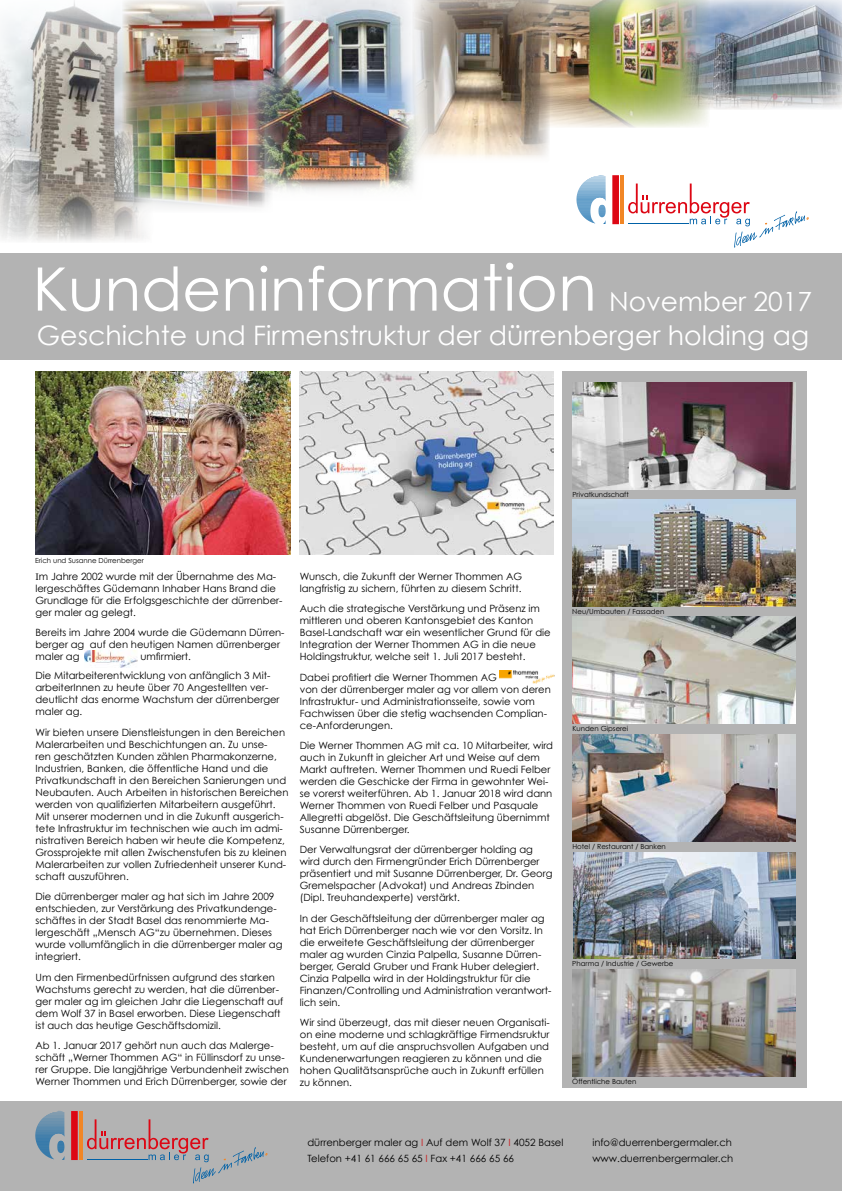
<style>
.page{position:relative;width:842px;height:1191px;background:#fff}
.page>*{position:absolute;margin:0;border:0;box-sizing:border-box;transform-origin:0 0}
.t1{font:60px "Century Gothic";color:#fff}
.t2{font:26.8px "Century Gothic";color:#fff}
.t3{font:26.5px "Century Gothic";color:#fff}
.t4{font:10px/12px "Century Gothic";color:#000}
.t5{font:7px "Century Gothic";color:#000}
.s1{font-size:64px}
.s2{font-family:"Minion Pro"}
.s3{color:#cd171a}
</style>
<div class="page">
<img style="left:300px;top:372px;width:253px;height:182px">
<img style="left:35px;top:372px;width:256px;height:182px">
<img style="left:84px;top:650px;width:53px;height:17px">
<div style="left:0;top:1101px;width:842px;height:90px;background:#b3b3b3"></div>
<img style="left:500px;top:670px;width:54px;height:13px">
<div style="left:562px;top:372px;width:245px;height:715px;background:#b3b3b3"></div>
<img style="left:572px;top:969px;width:223px;height:107px">
<img style="left:0;top:0;width:122px;height:154px">
<img style="left:122px;top:0;width:156px;height:94px">
<img style="left:278px;top:0;width:133px;height:60px">
<img style="left:549px;top:0;width:159px;height:128px">
<img style="left:573px;top:852px;width:222px;height:107px">
<img style="left:572px;top:734px;width:223px;height:107px">
<img style="left:572px;top:616px;width:223px;height:107px">
<img style="left:572px;top:500px;width:223px;height:106px">
<img style="left:572px;top:382px;width:223px;height:107px">
<img style="left:412px;top:0;width:137px;height:154px">
<img style="left:680px;top:0;width:162px;height:110px">
<img style="left:118px;top:94px;width:130px;height:60px">
<img style="left:248px;top:60px;width:180px;height:94px">
<hr style="left:79px;top:1111px;width:3px;height:49px;background:#f18625">
<div style="left:71px;top:1111px;width:7px;height:49px;background:#dd0714"></div>
<svg style="left:35px;top:1110px;width:30px;height:49px"></svg>
<svg style="left:87px;top:1119px;width:180px;height:64px;background:#afa6a9"></svg>
<img style="left:0;top:154px;width:547px;height:88px">
<hr style="left:620px;top:175px;width:4px;height:49px;background:#f18625">
<div style="left:612px;top:175px;width:7px;height:49px;background:#dd0714"></div>
<svg style="left:576px;top:175px;width:30px;height:49px"></svg>
<svg style="left:628px;top:183px;width:181px;height:65px"></svg>
<div style="left:0;top:254px;width:842px;height:106px;background:#b3b3b3"></div>
<h1 class="t1" style="left:33px;top:252px;width:566px">Kundeninforma<span class="s1">tion</span></h1>
<h3 class="t3" style="left:609px;top:285px;width:205px">November 2017</h3>
<h2 class="t2" style="left:37px;top:319px;width:774px">Geschichte und Firmenstruktur der dürrenberger holding ag</h2>
<p class="t5" style="left:572px;top:490px;width:58px">Privatkundschaft</p>
<p class="t5" style="left:35px;top:556px;width:110px">Erich und Susanne Dürrenberger</p>
<p class="t4" style="left:35px;top:570px;width:249px"><span class="s2">I</span>m Jahre 2002 wurde mit der Übernahme des Ma&shy;lergeschäftes Güdemann Inhaber Hans Brand die Grundlage für die Erfolgsgeschichte der dürrenber&shy;ger maler ag gelegt.</p>
<p class="t4" style="left:35px;top:626px;width:251px">Bereits im Jahre 2004 wurde die Güdemann Dürren&shy;berger ag auf den heutigen Namen dürrenberger maler ag</p>
<p class="t4" style="left:35px;top:647px;width:237px;line-height:19.2px;text-indent:105px">umfirmiert.<br>Die Mitarbeiterentwicklung von anfänglich 3 Mit-</p>
<p class="t4" style="left:35px;top:681px;width:246px">arbeiterInnen zu heute über 70 Angestellten ver&shy;deutlicht das enorme Wachstum der dürrenberger maler ag.</p>
<p class="t4" style="left:35px;top:726px;width:255px">Wir bieten unsere Dienstleistungen in den Bereichen Malerarbeiten und Beschichtungen an. Zu unse-<br>ren geschätzten Kunden zählen Pharmakonzerne, Industrien, Banken, die öffentliche Hand und die Privatkundschaft in den Bereichen Sanierungen und Neubauten. Auch Arbeiten in historischen Bereichen werden von qualifizierten Mitarbeitern ausgeführt.<br>Mit unserer modernen und in die Zukunft ausgerich&shy;tete Infrastruktur im technischen wie auch im admi&shy;nistrativen Bereich haben wir heute die Kompetenz, Grossprojekte mit allen Zwischenstufen bis zu kleinen Malerarbeiten zur vollen Zufriedenheit unserer Kund&shy;schaft auszuführen.</p>
<p class="t4" style="left:35px;top:890px;width:249px">Die dürrenberger maler ag hat sich im Jahre 2009 entschieden, zur Verstärkung des Privatkundenge&shy;schäftes in der Stadt Basel das renommierte Ma&shy;lergeschäft „Mensch AG“zu übernehmen. Dieses wurde vollumfänglich in die dürrenberger maler ag integriert.</p>
<p class="t4" style="left:35px;top:971px;width:249px">Um den Firmenbedürfnissen aufgrund des starken Wachstums gerecht zu werden, hat die dürrenber&shy;ger maler ag im gleichen Jahr die Liegenschaft auf dem Wolf 37 in Basel erworben. Diese Liegenschaft ist auch das heutige Geschäftsdomizil.</p>
<p class="t4" style="left:35px;top:1039px;width:255px">Ab 1. Januar 2017 gehört nun auch das Malerge&shy;schäft „Werner Thommen AG“ in Füllinsdorf zu unse&shy;rer Gruppe. Die langjährige Verbundenheit zwischen Werner Thommen und Erich Dürrenberger, sowie der</p>
<p class="t4" style="left:300px;top:570px;width:224px">Wunsch, die Zukunft der Werner Thommen AG langfristig zu sichern, führten zu diesem Schritt.</p>
<p class="t4" style="left:300px;top:602px;width:252px">Auch die strategische Verstärkung und Präsenz im mittleren und oberen Kantonsgebiet des Kanton Basel-Landschaft war ein wesentlicher Grund für die Integration der Werner Thommen AG in die neue Holdingstruktur, welche seit 1. Juli 2017 besteht.</p>
<p class="t4" style="left:300px;top:671px;width:252px">Dabei profitiert die Werner Thommen AG<br>von der dürrenberger maler ag vor allem von deren Infrastruktur- und Administrationsseite, sowie vom Fachwissen über die stetig wachsenden Complian&shy;ce-Anforderungen.</p>
<p class="t4" style="left:300px;top:739px;width:255px">Die Werner Thommen AG mit ca. 10 Mitarbeiter, wird auch in Zukunft in gleicher Art und Weise auf dem Markt auftreten. Werner Thommen und Ruedi Felber werden die Geschicke der Firma in gewohnter Wei&shy;se vorerst weiterführen. Ab 1. Januar 2018 wird dann Werner Thommen von Ruedi Felber und Pasquale Allegretti abgelöst. Die Geschäftsleitung übernimmt Susanne Dürrenberger.</p>
<p class="t4" style="left:300px;top:843px;width:254px">Der Verwaltungsrat der dürrenberger holding ag wird durch den Firmengründer Erich Dürrenberger präsentiert und mit Susanne Dürrenberger, Dr. Georg Gremelspacher (Advokat) und Andreas Zbinden (Dipl. Treuhandexperte) verstärkt.</p>
<p class="t4" style="left:300px;top:912px;width:253px">In der Geschäftsleitung der dürrenberger maler ag hat Erich Dürrenberger nach wie vor den Vorsitz. In die erweitete Geschäftsleitung der dürrenberger maler ag wurden Cinzia Palpella, Susanne Dürren&shy;berger, Gerald Gruber und Frank Huber delegiert.<br>Cinzia Palpella wird in der Holdingstruktur für die Finanzen/Controlling und Administration verantwort&shy;lich sein.</p>
<p class="t4" style="left:300px;top:1016px;width:252px">Wir sind überzeugt, das mit dieser neuen Organisati&shy;on eine moderne und schlagkräftige Firmendsruktur besteht, um auf die anspruchsvollen Aufgaben und Kundenerwartungen reagieren zu können und die hohen Qualitätsansprüche auch in Zukunft erfüllen zu können.</p>
<p class="t5" style="left:572px;top:607px;width:94px">Neu/Umbauten / Fassaden</p>
<p class="t5" style="left:572px;top:724px;width:57px">Kunden Gipserei</p>
<p class="t5" style="left:572px;top:842px;width:95px">Hotel / Restaurant / Banken</p>
<p class="t5" style="left:572px;top:959px;width:103px">Pharma / Industrie / Gewerbe</p>
<p class="t5" style="left:572px;top:1077px;width:66px">Öffentliche Bauten</p>
<p class="t4" style="left:307px;top:1134px;width:257px;line-height:16px">dürrenberger maler ag <span class="s3">I</span> Auf dem Wolf 37 <span class="s3">I</span> 4052 Basel<br>Telefon +41 61 666 65 65 <span class="s3">I</span> Fax +41 666 65 66</p>
<p class="t4" style="left:592px;top:1134px;width:142px;line-height:16px">info@duerrenbergermaler.ch www.duerrenbergermaler.ch</p>
</div>
